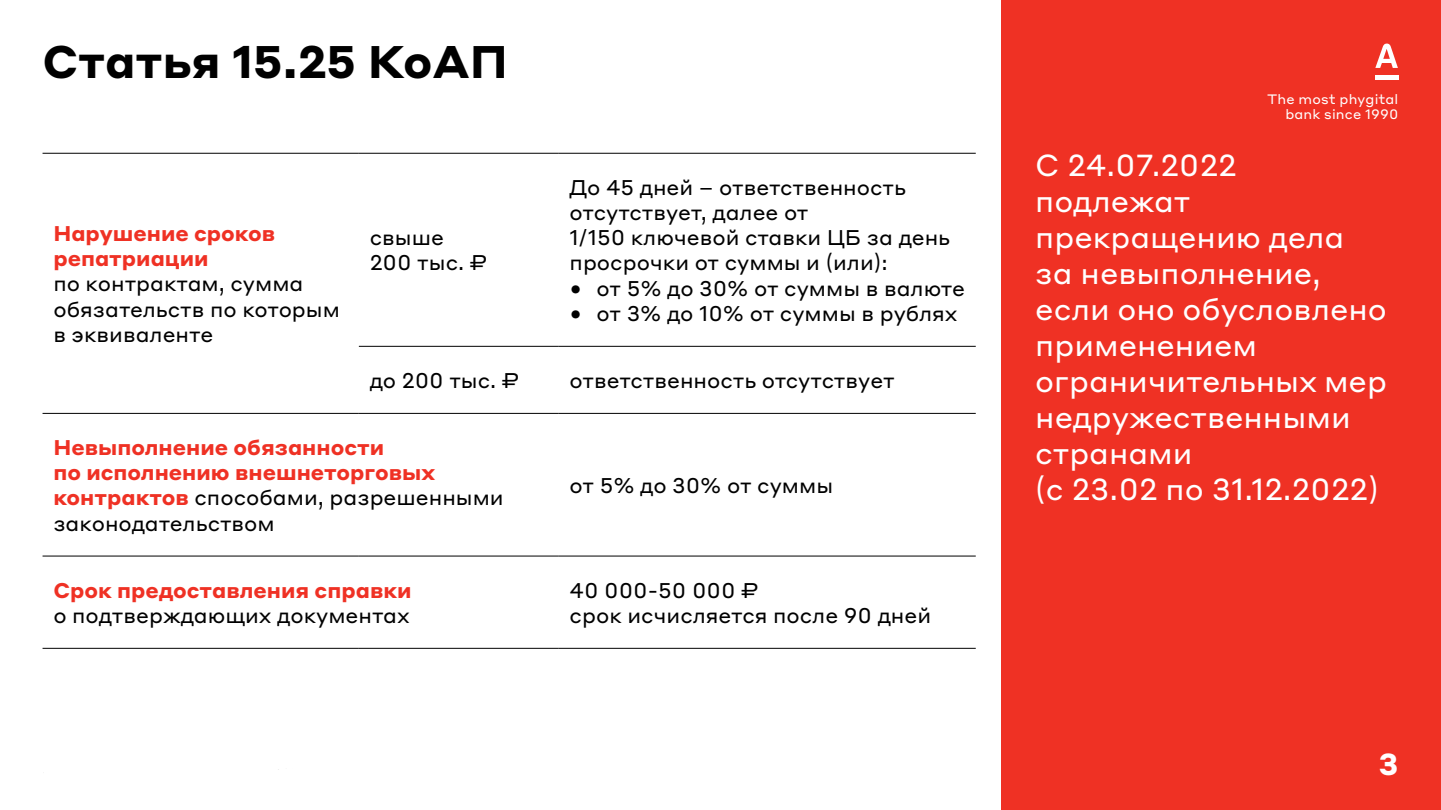
<style>
.page{position:relative;width:1441px;height:810px;background:#fff}
.page>*{position:absolute;margin:0;border:0;box-sizing:border-box;transform-origin:0 0}
.t1{font:700 45px "Styrene ALC";color:#000}
.t2{font:30px/36px "Styrene ALC";color:#fff}
.t3{font:700 30px "Styrene ALC";color:#fff}
.t4{font:21px/25.2px "Styrene ALC";color:#000}
.t5{font:700 21px/25.2px "Styrene ALC";color:#ef3124}
.t6{font:13.5px/15px "Styrene ALC";letter-spacing:.01em;color:#fff;text-align:right}
.s1{font-weight:400;color:#000}
</style>
<div class="page">
<div style="left:1001px;top:0;width:439px;height:810px;background:#ef3124"></div>
<hr style="left:43px;top:153px;width:316px;height:1px;background:#000">
<hr style="left:359px;top:153px;width:199px;height:1px;background:#000">
<hr style="left:558px;top:153px;width:417px;height:1px;background:#000">
<hr style="left:359px;top:346px;width:199px;height:1px;background:#000">
<hr style="left:558px;top:346px;width:417px;height:1px;background:#000">
<hr style="left:43px;top:413px;width:316px;height:1px;background:#000">
<hr style="left:359px;top:413px;width:199px;height:1px;background:#000">
<hr style="left:558px;top:413px;width:417px;height:1px;background:#000">
<hr style="left:43px;top:556px;width:316px;height:1px;background:#000">
<hr style="left:359px;top:556px;width:199px;height:1px;background:#000">
<hr style="left:558px;top:556px;width:417px;height:1px;background:#000">
<hr style="left:43px;top:648px;width:316px;height:1px;background:#000">
<hr style="left:359px;top:648px;width:199px;height:1px;background:#000">
<hr style="left:558px;top:648px;width:417px;height:1px;background:#000">
<div style="left:1374px;top:75px;width:24px;height:5px;background:#fff"></div>
<svg style="left:1375px;top:44px;width:22px;height:24px"></svg>
<h1 class="t1" style="left:43px;top:23px;width:467px">Статья 15.25 КоАП</h1>
<p class="t5" style="left:53px;top:219px;width:223px">Нарушение сроков репатриации</p>
<p class="t4" style="left:53px;top:270px;width:288px">по контрактам, сумма обязательств по которым в эквиваленте</p>
<p class="t4" style="left:369px;top:223px;width:119px">свыше<br>200 тыс. ₽</p>
<p class="t4" style="left:569px;top:173px;width:382px">До 45 дней – ответственность отсутствует, далее от<br>1/150 ключевой ставки ЦБ за день просрочки от суммы и (или):</p>
<p class="t4" style="left:569px;top:274px;width:397px">• от 5% до 30% от суммы в валюте</p>
<p class="t4" style="left:569px;top:299px;width:389px">• от 3% до 10% от суммы в рублях</p>
<p class="t4" style="left:369px;top:366px;width:151px">до 200 тыс. ₽</p>
<p class="t4" style="left:569px;top:366px;width:326px">ответственность отсутствует</p>
<p class="t5" style="left:53px;top:433px;width:452px">Невыполнение обязанности<br>по исполнению внешнеторговых контрактов <span class="s1">способами, разрешенными законодательством</span></p>
<p class="t5" style="left:53px;top:576px;width:360px">Срок предоставления справки</p>
<p class="t4" style="left:53px;top:601px;width:358px">о подтверждающих документах</p>
<p class="t4" style="left:569px;top:471px;width:265px">от 5% до 30% от суммы</p>
<p class="t4" style="left:569px;top:576px;width:363px">40 000-50 000 ₽<br>срок исчисляется после 90 дней</p>
<p class="t6" style="left:1266px;top:90px;width:133px">The most phygital bank since 1990</p>
<h2 class="t2" style="left:1035px;top:145px;width:353px">С 24.07.2022 подлежат прекращению дела за невыполнение, если оно обусловлено применением ограничительных мер недружественными странами<br>(с 23.02 по 31.12.2022)</h2>
<h2 class="t3" style="left:1378px;top:739px;width:21px">3</h2>
</div>
